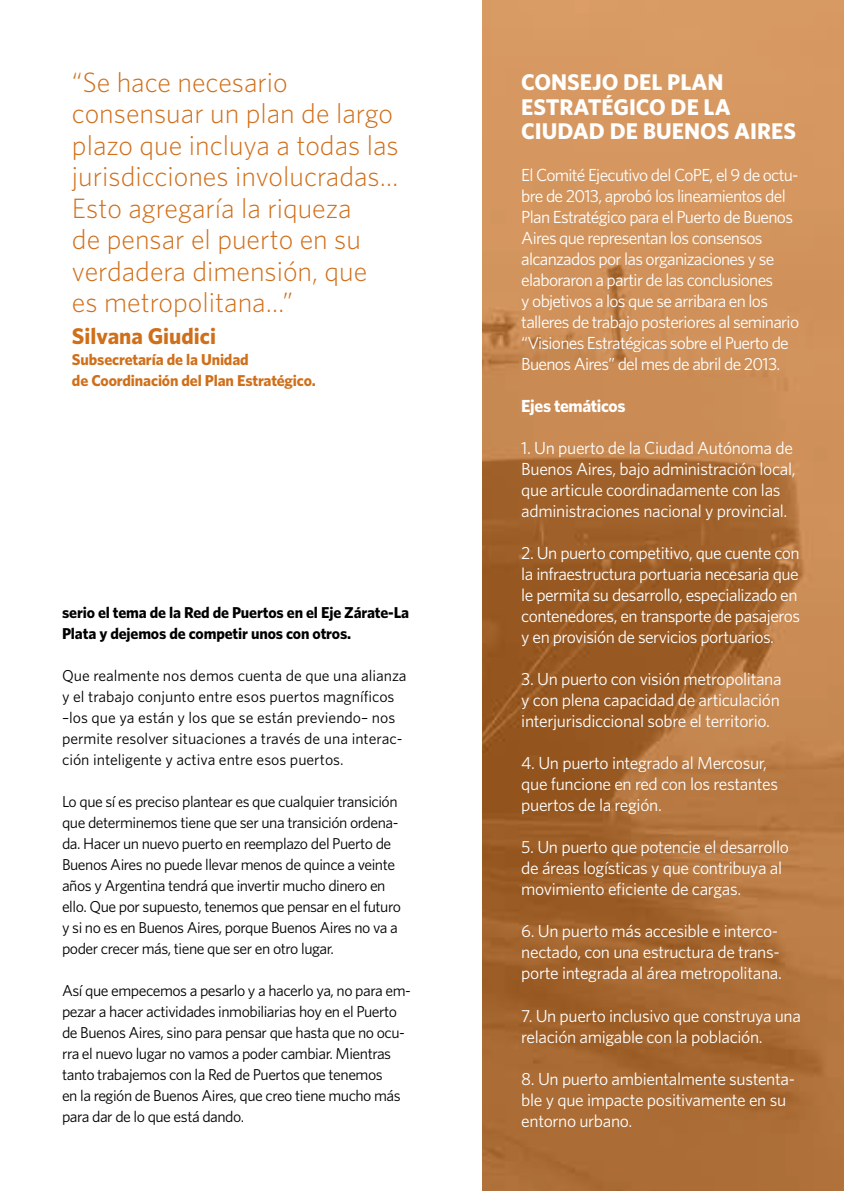
<style>
.page{position:relative;width:844px;height:1191px;background:#fff}
.page>*{position:absolute;margin:0;border:0;box-sizing:border-box;transform-origin:0 0}
.t1{font:300 28px/31.5px "Whitney";color:#d06f1a}
.t2{font:700 22.75px/24.5px "Whitney";color:#fff}
.t3{font:700 22.75px "Whitney";color:#d06f1a}
.t4{font:17.5px/21px "Whitney";letter-spacing:-.03em;color:#fff}
.t5{font:700 17.5px "Whitney";letter-spacing:-.02em;color:#fff}
.t6{font:15.75px/21px "Whitney";letter-spacing:-.03em;color:#000}
.t7{font:15.75px/21px "Whitney";color:#000}
.t8{font:700 15.75px/21px "Whitney";letter-spacing:-.01em;color:#000}
.t9{font:700 15.75px/21px "Whitney";letter-spacing:-.01em;color:#d06f1a}
</style>
<div class="page">
<svg style="left:482px;top:0;width:361px;height:1191px;background:#b87942"></svg>
<h1 class="t1" style="left:72px;top:65px;width:328px">“Se hace necesario consensuar un plan de largo plazo que incluya a todas las jurisdicciones involucradas…<br>Esto agregaría la riqueza<br>de pensar el puerto en su verdadera dimensión, que es metropolitana…”</h1>
<h2 class="t3" style="left:72px;top:321px;width:145px">Silvana Giudici</h2>
<p class="t9" style="left:72px;top:348px;width:245px">Subsecretaría de la Unidad<br>de Coordinación del Plan Estratégico.</p>
<p class="t8" style="left:62px;top:602px;width:348px">serio el tema de la Red de Puertos en el Eje Zárate-La<br>Plata y dejemos de competir unos con otros.</p>
<p class="t7" style="left:62px;top:665px;width:346px">Que realmente nos demos cuenta de que una alianza y el trabajo conjunto entre esos puertos magníficos –los que ya están y los que se están previendo– nos permite resolver situaciones a través de una interac&shy;ción inteligente y activa entre esos puertos.</p>
<p class="t6" style="left:62px;top:791px;width:340px">Lo que sí es preciso plantear es que cualquier transición que determinemos tiene que ser una transición ordena&shy;da. Hacer un nuevo puerto en reemplazo del Puerto de Buenos Aires no puede llevar menos de quince a veinte años y Argentina tendrá que invertir mucho dinero en ello. Que por supuesto, tenemos que pensar en el futuro y si no es en Buenos Aires, porque Buenos Aires no va a poder crecer más, tiene que ser en otro lugar.</p>
<p class="t6" style="left:62px;top:980px;width:350px">Así que empecemos a pesarlo y a hacerlo ya, no para em&shy;pezar a hacer actividades inmobiliarias hoy en el Puerto de Buenos Aires, sino para pensar que hasta que no ocu&shy;rra el nuevo lugar no vamos a poder cambiar. Mientras tanto trabajemos con la Red de Puertos que tenemos<br>en la región de Buenos Aires, que creo tiene mucho más para dar de lo que está dando.</p>
<h2 class="t2" style="left:521px;top:69px;width:276px">CONSEJO DEL PLAN<br>ESTRATÉGICO DE LA<br>CIUDAD DE BUENOS AIRES</h2>
<p class="t4" style="left:521px;top:164px;width:279px">El Comité Ejecutivo del CoPE, el 9 de octu&shy;bre de 2013, aprobó los lineamientos del Plan Estratégico para el Puerto de Buenos Aires que representan los consensos alcanzados por las organizaciones y se elaboraron a partir de las conclusiones<br>y objetivos a los que se arribara en los talleres de trabajo posteriores al seminario “Visiones Estratégicas sobre el Puerto de Buenos Aires” del mes de abril de 2013.</p>
<p class="t5" style="left:521px;top:394px;width:106px">Ejes temáticos</p>
<p class="t4" style="left:521px;top:437px;width:276px">1. Un puerto de la Ciudad Autónoma de Buenos Aires, bajo administración local, que articule coordinadamente con las administraciones nacional y provincial.</p>
<p class="t4" style="left:521px;top:542px;width:280px">2. Un puerto competitivo, que cuente con la infraestructura portuaria necesaria que le permita su desarrollo, especializado en contenedores, en transporte de pasajeros y en provisión de servicios portuarios.</p>
<p class="t4" style="left:521px;top:668px;width:262px;text-align:justify">3. Un puerto con visión metropolitana y con plena capacidad de articulación interjurisdiccional sobre el territorio.</p>
<p class="t4" style="left:521px;top:752px;width:258px">4. Un puerto integrado al Mercosur, que funcione en red con los restantes puertos de la región.</p>
<p class="t4" style="left:521px;top:836px;width:269px">5. Un puerto que potencie el desarrollo de áreas logísticas y que contribuya al movimiento eficiente de cargas.</p>
<p class="t4" style="left:521px;top:920px;width:262px">6. Un puerto más accesible e interco&shy;nectado, con una estructura de trans&shy;porte integrada al área metropolitana.</p>
<p class="t4" style="left:521px;top:1004px;width:281px">7. Un puerto inclusivo que construya una relación amigable con la población.</p>
<p class="t4" style="left:521px;top:1067px;width:275px">8. Un puerto ambientalmente sustenta&shy;ble y que impacte positivamente en su entorno urbano.</p>
</div>
